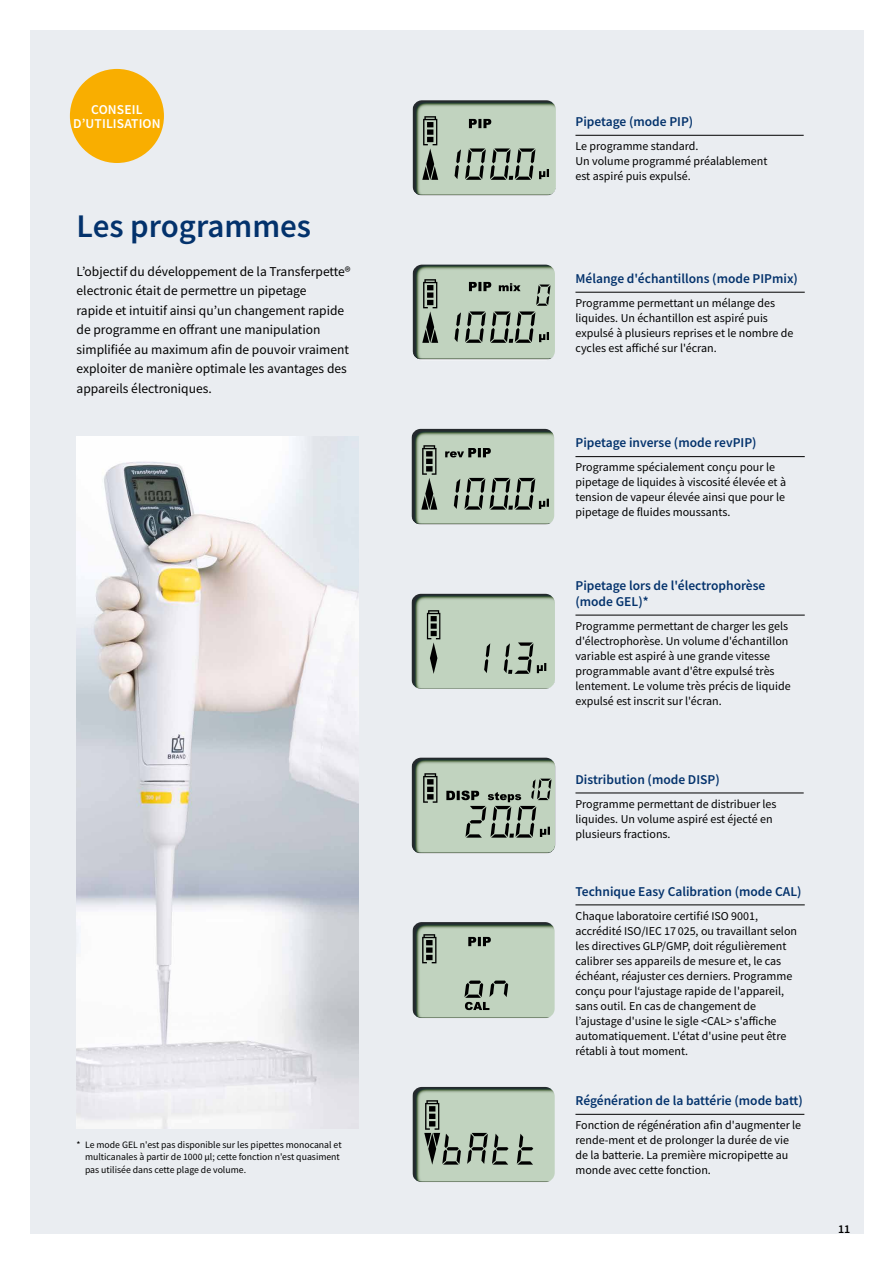
<style>
.page{position:relative;width:893px;height:1263px;background:#fff}
.page>*{position:absolute;margin:0;border:0;box-sizing:border-box;transform-origin:0 0}
.t1{font:600 33px "Source Sans Pro";color:#03326c}
.t2{font:13.5px/19.5px "Source Sans Pro";color:#000}
.t3{font:600 13.5px/16.2px "Source Sans Pro";color:#03326c}
.t4{font:600 13.5px/14.5px "Source Sans Pro";letter-spacing:.01em;color:#fff;text-align:center}
.t5{font:12px/15px "Source Sans Pro";color:#000}
.t6{font:600 12px "Source Sans Pro";color:#000}
.t7{font:9.75px/12.8px "Source Sans Pro";color:#000}
</style>
<div class="page">
<div style="left:30px;top:30px;width:833px;height:1203px;background:#eaedf1"></div>
<img style="left:77px;top:436px;width:281px;height:692px">
<img style="left:413px;top:100px;width:143px;height:96px">
<img style="left:420px;top:113px;width:135px;height:80px">
<img style="left:413px;top:265px;width:142px;height:95px">
<img style="left:420px;top:277px;width:135px;height:80px">
<img style="left:411px;top:594px;width:144px;height:95px">
<img style="left:423px;top:607px;width:128px;height:82px">
<img style="left:412px;top:758px;width:143px;height:96px">
<img style="left:420px;top:771px;width:135px;height:80px">
<img style="left:412px;top:922px;width:143px;height:96px">
<img style="left:419px;top:931px;width:135px;height:81px">
<img style="left:412px;top:1087px;width:143px;height:95px">
<img style="left:421px;top:1098px;width:134px;height:81px">
<img style="left:411px;top:429px;width:143px;height:96px">
<img style="left:419px;top:443px;width:135px;height:80px">
<hr style="left:575px;top:1114px;width:229px;height:1px;background:#000">
<hr style="left:575px;top:135px;width:229px;height:1px;background:#000">
<hr style="left:575px;top:292px;width:230px;height:1px;background:#000">
<hr style="left:575px;top:456px;width:230px;height:1px;background:#000">
<hr style="left:575px;top:615px;width:230px;height:1px;background:#000">
<hr style="left:575px;top:793px;width:229px;height:1px;background:#000">
<hr style="left:575px;top:905px;width:230px;height:1px;background:#000">
<div style="left:70px;top:69px;width:94px;height:94px;background:#f9ae00;border-radius:50%"></div>
<p class="t4" style="left:73px;top:102px;width:89px">CONSEIL<br>D’UTILISATION</p>
<h1 class="t1" style="left:77px;top:204px;width:236px">Les programmes</h1>
<p class="t2" style="left:77px;top:261px;width:276px">L’objectif du développement de la Transferpette® electronic était de permettre un pipetage<br>rapide et intuitif ainsi qu’un changement rapide de programme en offrant une manipulation simplifiée au maximum afin de pouvoir vraiment exploiter de manière optimale les avantages des appareils électroniques.</p>
<p class="t7" style="left:85px;top:1138px;width:258px;text-indent:-9px">* Le mode GEL n'est pas disponible sur les pipettes monocanal et multicanales à partir de 1000 µl; cette fonction n'est quasiment pas utilisée dans cette plage de volume.</p>
<p class="t3" style="left:575px;top:113px;width:119px">Pipetage (mode PIP)</p>
<p class="t5" style="left:575px;top:139px;width:193px">Le programme standard.<br>Un volume programmé préalablement est aspiré puis expulsé.</p>
<p class="t3" style="left:575px;top:270px;width:224px">Mélange d'échantillons (mode PIPmix)</p>
<p class="t5" style="left:575px;top:295px;width:220px">Programme permettant un mélange des liquides. Un échantillon est aspiré puis expulsé à plusieurs reprises et le nombre de cycles est affiché sur l'écran.</p>
<p class="t3" style="left:575px;top:435px;width:183px">Pipetage inverse (mode revPIP)</p>
<p class="t5" style="left:575px;top:460px;width:212px">Programme spécialement conçu pour le pipetage de liquides à viscosité élevée et à tension de vapeur élevée ainsi que pour le pipetage de fluides moussants.</p>
<p class="t3" style="left:575px;top:577px;width:191px">Pipetage lors de l'électrophorèse (mode GEL)*</p>
<p class="t5" style="left:575px;top:618px;width:217px">Programme permettant de charger les gels d'électrophorèse. Un volume d'échantillon variable est aspiré à une grande vitesse programmable avant d'être expulsé très lentement. Le volume très précis de liquide expulsé est inscrit sur l'écran.</p>
<p class="t3" style="left:575px;top:771px;width:146px">Distribution (mode DISP)</p>
<p class="t5" style="left:575px;top:796px;width:203px">Programme permettant de distribuer les liquides. Un volume aspiré est éjecté en plusieurs fractions.</p>
<p class="t3" style="left:575px;top:883px;width:228px">Technique Easy Calibration (mode CAL)</p>
<p class="t5" style="left:575px;top:908px;width:223px">Chaque laboratoire certifié ISO 9001, accrédité ISO/IEC 17 025, ou travaillant selon les directives GLP/GMP, doit régulièrement calibrer ses appareils de mesure et, le cas échéant, réajuster ces derniers. Programme conçu pour l‘ajustage rapide de l'appareil, sans outil. En cas de changement de l’ajustage d'usine le sigle &lt;CAL&gt; s'affiche automatiquement. L'état d'usine peut être rétabli à tout moment.</p>
<p class="t3" style="left:575px;top:1092px;width:229px">Régénération de la battérie (mode batt)</p>
<p class="t5" style="left:575px;top:1117px;width:227px">Fonction de régénération afin d'augmenter le rende-ment et de prolonger la durée de vie de la batterie. La première micropipette au monde avec cette fonction.</p>
<p class="t6" style="left:838px;top:1221px;width:14px">11</p>
</div>
